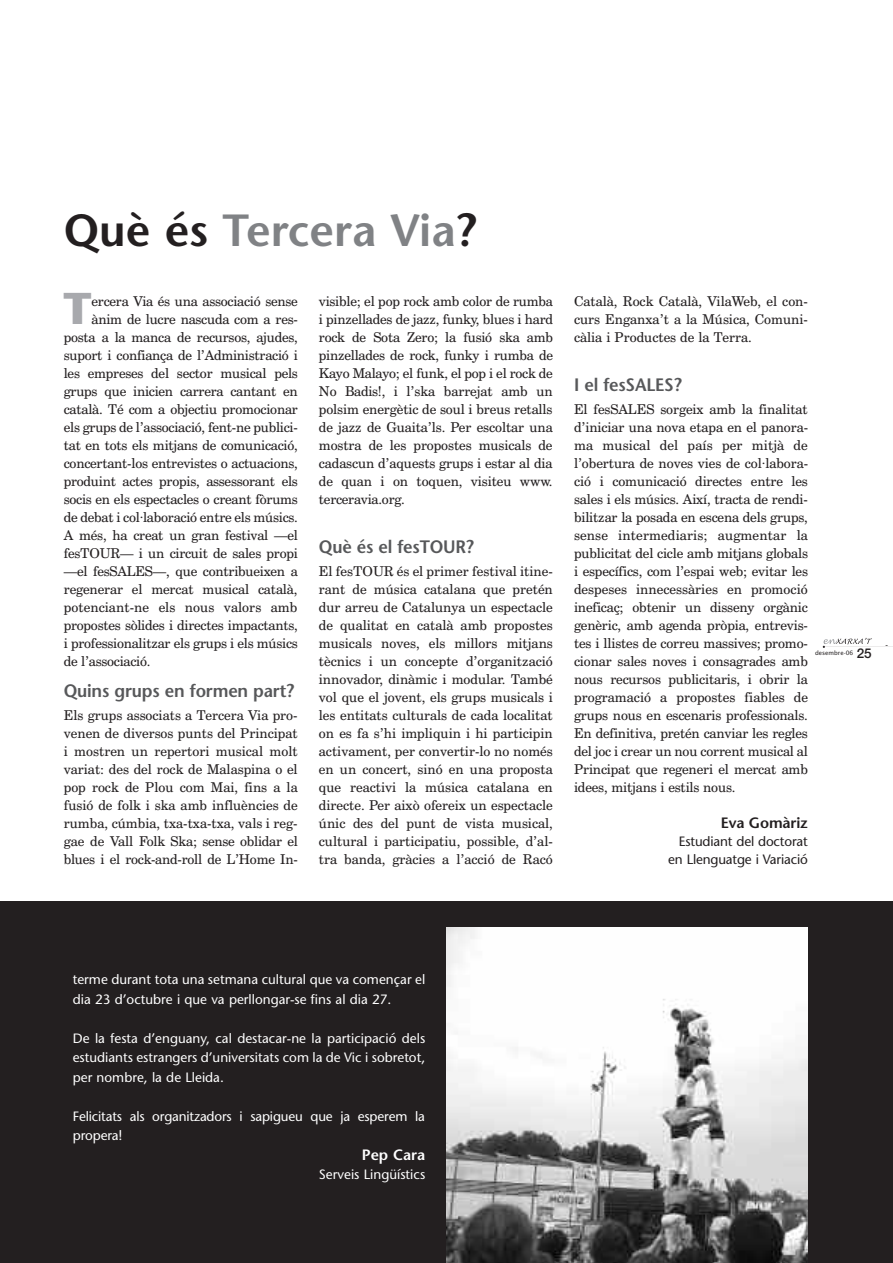
<style>
.page{position:relative;width:893px;height:1263px;background:#fff}
.page>*{position:absolute;margin:0;border:0;box-sizing:border-box;transform-origin:0 0}
.t1{font:600 45px "Stone Sans";color:#808285}
.t2{font:700 44.4px "Stone Sans";color:#a8a9ad}
.t3{font:600 18px "Stone Sans";letter-spacing:-.01em;color:#57585a;scale:.96 1}
.t4{font:600 15px "Stone Sans";letter-spacing:-.01em;color:#231f20}
.t5{font:600 15px "Stone Sans";color:#fff}
.t6{font:13.5px/18px "Century Schoolbook BT";letter-spacing:-.015em;color:#231f20;text-align:justify}
.t7{font:13.5px/19.5px "Stone Sans";color:#fff}
.t8{font:13.5px/18px "Stone Sans";letter-spacing:-.01em;color:#231f20;text-align:right}
.t9{font:13.5px "Century Schoolbook BT";letter-spacing:.005em;color:#231f20}
.t10{font:500 13.5px "Helvetica Neue";color:#231f20}
.t11{font:6px "Lucida Sans";color:#231f20}
.s1{color:#231f20}
</style>
<div class="page">
<div style="left:0;top:901px;width:893px;height:362px;background:#231f20"></div>
<hr style="left:825px;top:646px;width:68px;height:1px;background:#231f20">
<svg style="left:823px;top:638px;width:65px;height:10px"></svg>
<img style="left:446px;top:927px;width:362px;height:336px">
<h1 class="t1" style="left:64px;top:213px;width:414px"><span class="s1">Què és</span> Tercera Via<span class="s1">?</span></h1>
<h2 class="t2" style="left:64px;top:291px;width:30px">T</h2>
<p class="t6" style="left:92px;top:294px;width:208px">ercera Via és una associació sense</p>
<p class="t6" style="left:319px;top:294px;width:236px">visible; el pop rock amb color de rumba i pinzellades de jazz, funky, blues i hard rock de Sota Zero; la fusió ska amb pinzellades de rock, funky i rumba de Kayo Malayo; el funk, el pop i el rock de No Badis!, i l’ska barrejat amb un polsim energètic de soul i breus retalls de jazz de Guaita’ls. Per escoltar una mostra de les propostes musicals de cadascun d’aquests grups i estar al dia de quan i on toquen, visiteu www. terceravia.org.</p>
<h3 class="t3" style="left:319px;top:540px;width:163px">Què és el fesTOUR?</h3>
<p class="t6" style="left:319px;top:564px;width:235px">El fesTOUR és el primer festival itine&shy;rant de música catalana que pretén dur arreu de Catalunya un espectacle de qualitat en català amb propostes musicals noves, els millors mitjans tècnics i un concepte d’organització innovador, dinàmic i modular. També vol que el jovent, els grups musicals i les entitats culturals de cada localitat on es fa s’hi impliquin i hi participin activament, per convertir-lo no només en un concert, sinó en una proposta que reactivi la música catalana en directe. Per això ofereix un espectacle únic des del punt de vista musical, cultural i participatiu, possible, d’al&shy;tra banda, gràcies a l’acció de Racó</p>
<p class="t6" style="left:92px;top:312px;width:208px">ànim de lucre nascuda com a res-</p>
<p class="t6" style="left:64px;top:330px;width:236px">posta a la manca de recursos, ajudes,</p>
<p class="t6" style="left:64px;top:348px;width:236px">suport i confiança de l’Administració i</p>
<p class="t6" style="left:64px;top:366px;width:236px">les empreses del sector musical pels</p>
<p class="t6" style="left:64px;top:384px;width:236px">grups que inicien carrera cantant en</p>
<p class="t6" style="left:64px;top:402px;width:236px">català. Té com a objectiu promocionar</p>
<p class="t6" style="left:64px;top:420px;width:236px">els grups de l’associació, fent-ne publici-</p>
<p class="t6" style="left:64px;top:438px;width:236px">tat en tots els mitjans de comunicació,</p>
<p class="t6" style="left:64px;top:456px;width:236px">concertant-los entrevistes o actuacions,</p>
<p class="t6" style="left:64px;top:474px;width:236px">produint actes propis, assessorant els</p>
<p class="t6" style="left:64px;top:492px;width:236px">socis en els espectacles o creant fòrums</p>
<p class="t6" style="left:64px;top:510px;width:236px">de debat i col·laboració entre els músics.</p>
<p class="t6" style="left:64px;top:528px;width:236px">A més, ha creat un gran festival —el</p>
<p class="t6" style="left:64px;top:546px;width:236px">fesTOUR— i un circuit de sales propi</p>
<p class="t6" style="left:64px;top:564px;width:236px">—el fesSALES—, que contribueixen a</p>
<p class="t6" style="left:64px;top:582px;width:235px">regenerar el mercat musical català,</p>
<p class="t9" style="left:64px;top:602px;width:235px">potenciant-ne els nous valors amb</p>
<p class="t6" style="left:64px;top:618px;width:236px">propostes sòlides i directes impactants,</p>
<p class="t6" style="left:64px;top:636px;width:236px">i professionalitzar els grups i els músics</p>
<p class="t6" style="left:64px;top:654px;width:88px">de l’associació.</p>
<h3 class="t3" style="left:64px;top:684px;width:242px">Quins grups en formen part?</h3>
<p class="t6" style="left:64px;top:708px;width:236px">Els grups associats a Tercera Via pro&shy;venen de diversos punts del Principat i mostren un repertori musical molt variat: des del rock de Malaspina o el pop rock de Plou com Mai, fins a la fusió de folk i ska amb influències de rumba, cúmbia, txa-txa-txa, vals i reg&shy;gae de Vall Folk Ska; sense oblidar el blues i el rock-and-roll de L’Home In-</p>
<p class="t6" style="left:574px;top:294px;width:235px">Català, Rock Català, VilaWeb, el con&shy;curs Enganxa’t a la Música, Comuni&shy;càlia i Productes de la Terra.</p>
<h3 class="t3" style="left:574px;top:378px;width:114px">I el fesSALES?</h3>
<p class="t6" style="left:574px;top:402px;width:236px">El fesSALES sorgeix amb la finalitat d’iniciar una nova etapa en el panora&shy;ma musical del país per mitjà de l’obertura de noves vies de col·labora&shy;ció i comunicació directes entre les sales i els músics. Així, tracta de rendi&shy;bilitzar la posada en escena dels grups, sense intermediaris; augmentar la publicitat del cicle amb mitjans globals i específics, com l’espai web; evitar les despeses innecessàries en promoció ineficaç; obtenir un disseny orgànic genèric, amb agenda pròpia, entrevis&shy;tes i llistes de correu massives; promo&shy;cionar sales noves i consagrades amb nous recursos publicitaris, i obrir la programació a propostes fiables de grups nous en escenaris professionals.<br>En definitiva, pretén canviar les regles del joc i crear un nou corrent musical al Principat que regeneri el mercat amb idees, mitjans i estils nous.</p>
<p class="t4" style="left:721px;top:817px;width:89px">Eva Gomàriz</p>
<p class="t8" style="left:668px;top:834px;width:141px">Estudiant del doctorat en Llenguatge i Variació</p>
<p class="t11" style="left:815px;top:650px;width:40px">desembre-06</p>
<p class="t10" style="left:857px;top:648px;width:17px">25</p>
<p class="t7" style="left:73px;top:971px;width:354px">terme durant tota una setmana cultural que va començar el dia 23 d’octubre i que va perllongar-se fins al dia 27.</p>
<p class="t7" style="left:73px;top:1030px;width:354px;text-align:justify">De la festa d’enguany, cal destacar-ne la participació dels estudiants estrangers d’universitats com la de Vic i sobretot, per nombre, la de Lleida.</p>
<p class="t7" style="left:73px;top:1108px;width:354px">Felicitats als organitzadors i sapigueu que ja esperem la propera!</p>
<p class="t5" style="left:362px;top:1149px;width:65px">Pep Cara</p>
<p class="t7" style="left:319px;top:1166px;width:108px">Serveis Lingüístics</p>
</div>
